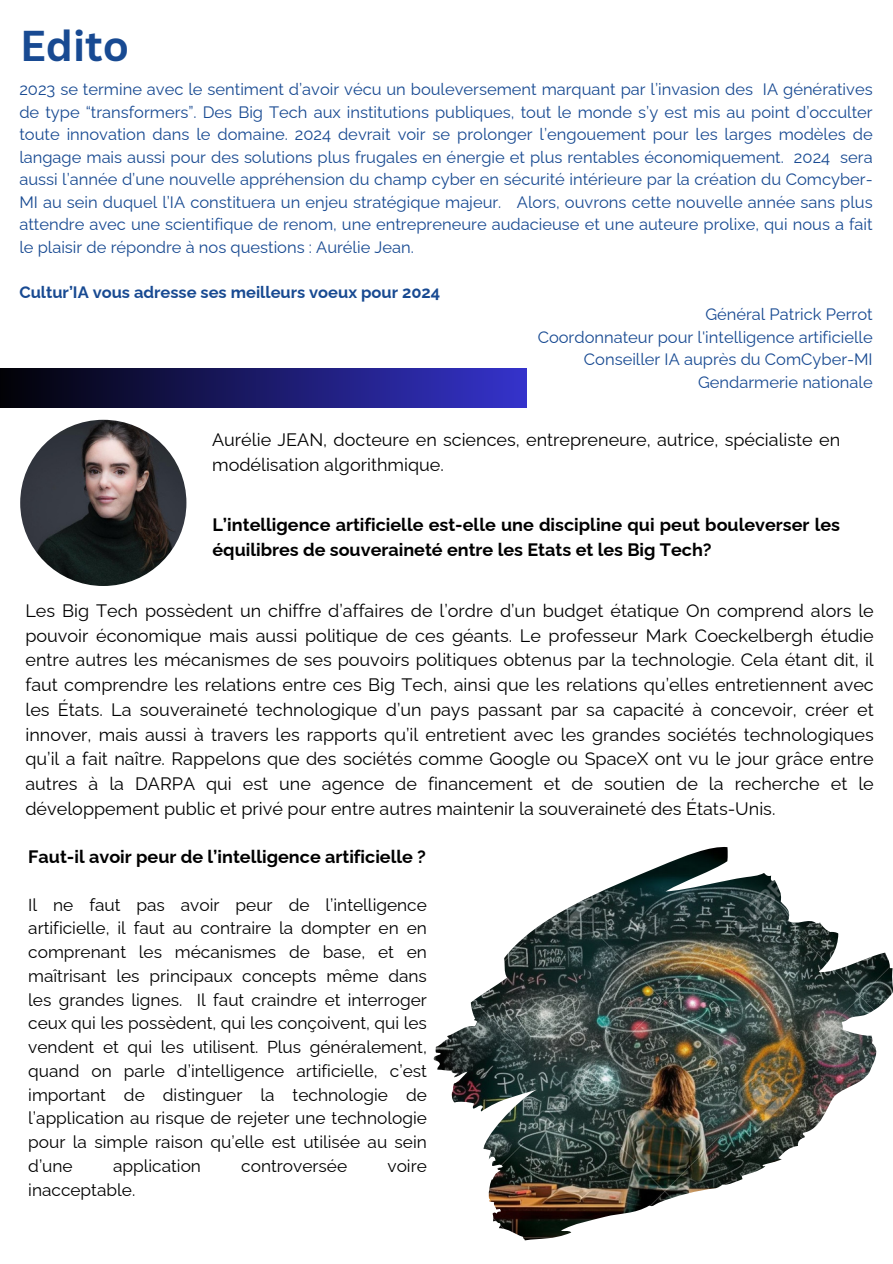
<style>
.page{position:relative;width:893px;height:1264px;background:#fff}
.page>*{position:absolute;margin:0;border:0;box-sizing:border-box;transform-origin:0 0}
.t1{font:700 42px "Canva Sans";color:#184a92}
.t2{font:18px/24.8px "Raleway";color:#000}
.t3{font:700 18px/24.8px "Raleway";color:#000}
.t4{font:17.25px/23.7px "Raleway";color:#000;text-align:justify}
.t5{font:16.5px/22.5px "Raleway";color:#184a92;text-align:justify}
.t6{font:700 16.5px "Raleway";color:#184a92}
</style>
<div class="page">
<div style="left:0;top:368px;width:526px;height:39px;background:linear-gradient(to right,#020206,#3532cb)"></div>
<img style="left:20px;top:420px;width:166px;height:166px;border-radius:50%">
<img style="left:434px;top:847px;width:458px;height:393px">
<p class="t1" style="left:20px;top:16px;width:110px">Edito</p>
<p class="t5" style="left:19px;top:78px;width:854px">2023 se termine avec le sentiment d’avoir vécu un bouleversement marquant par l’invasion des IA génératives de type “transformers”. Des Big Tech aux institutions publiques, tout le monde s’y est mis au point d’occulter toute innovation dans le domaine. 2024 devrait voir se prolonger l’engouement pour les larges modèles de langage mais aussi pour des solutions plus frugales en énergie et plus rentables économiquement. 2024 sera aussi l’année d’une nouvelle appréhension du champ cyber en sécurité intérieure par la création du Comcyber-MI au sein duquel l’IA constituera un enjeu stratégique majeur. Alors, ouvrons cette nouvelle année sans plus attendre avec une scientifique de renom, une entrepreneure audacieuse et une auteure prolixe, qui nous a fait le plaisir de répondre à nos questions : Aurélie Jean.</p>
<p class="t6" style="left:19px;top:282px;width:422px">Cultur’IA vous adresse ses meilleurs voeux pour 2024</p>
<p class="t5" style="left:705px;top:303px;width:169px">Général Patrick Perrot</p>
<p class="t5" style="left:537px;top:325px;width:336px">Coordonnateur pour l'intelligence artificielle</p>
<p class="t5" style="left:584px;top:348px;width:290px">Conseiller IA auprès du ComCyber-MI</p>
<p class="t5" style="left:698px;top:370px;width:176px">Gendarmerie nationale</p>
<p class="t2" style="left:212px;top:427px;width:629px">Aurélie JEAN, docteure en sciences, entrepreneure, autrice, spécialiste en modélisation algorithmique.</p>
<p class="t3" style="left:212px;top:512px;width:629px">L’intelligence artificielle est-elle une discipline qui peut bouleverser les équilibres de souveraineté entre les Etats et les Big Tech?</p>
<p class="t2" style="left:25px;top:598px;width:849px;text-align:justify">Les Big Tech possèdent un chiffre d’affaires de l’ordre d’un budget étatique On comprend alors le pouvoir économique mais aussi politique de ces géants. Le professeur Mark Coeckelbergh étudie entre autres les mécanismes de ses pouvoirs politiques obtenus par la technologie. Cela étant dit, il faut comprendre les relations entre ces Big Tech, ainsi que les relations qu’elles entretiennent avec les États. La souveraineté technologique d’un pays passant par sa capacité à concevoir, créer et innover, mais aussi à travers les rapports qu’il entretient avec les grandes sociétés technologiques qu’il a fait naître. Rappelons que des sociétés comme Google ou SpaceX ont vu le jour grâce entre autres à la DARPA qui est une agence de financement et de soutien de la recherche et le développement public et privé pour entre autres maintenir la souveraineté des États-Unis.</p>
<p class="t3" style="left:28px;top:844px;width:399px">Faut-il avoir peur de l’intelligence artificielle ?</p>
<p class="t4" style="left:28px;top:892px;width:400px">Il ne faut pas avoir peur de l’intelligence artificielle, il faut au contraire la dompter en en comprenant les mécanismes de base, et en maîtrisant les principaux concepts même dans les grandes lignes. Il faut craindre et interroger ceux qui les possèdent, qui les conçoivent, qui les vendent et qui les utilisent. Plus généralement, quand on parle d’intelligence artificielle, c’est important de distinguer la technologie de l’application au risque de rejeter une technologie pour la simple raison qu’elle est utilisée au sein d’une</p>
<p class="t4" style="left:113px;top:1153px;width:89px">application</p>
<p class="t4" style="left:241px;top:1153px;width:107px">controversée</p>
<p class="t4" style="left:387px;top:1153px;width:41px">voire</p>
<p class="t4" style="left:28px;top:1177px;width:108px">inacceptable.</p>
</div>
